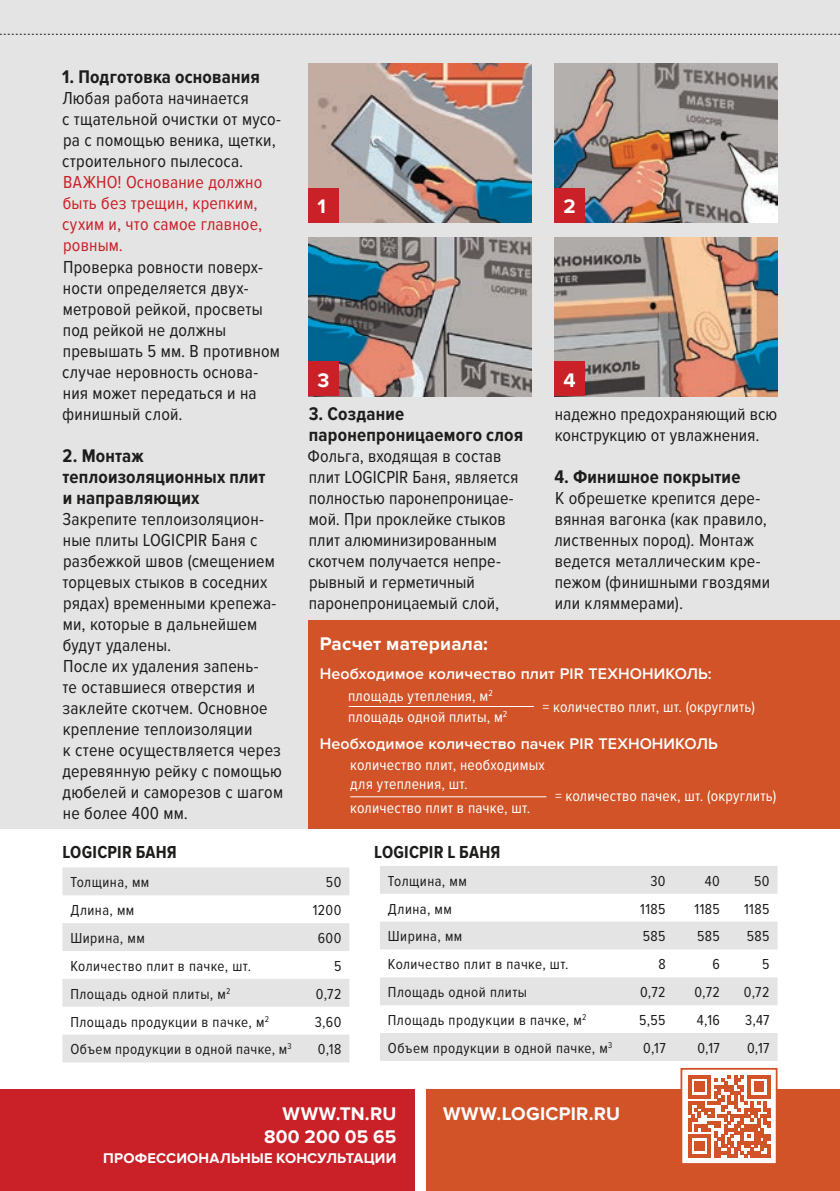
<style>
.page{position:relative;width:840px;height:1191px;background:#fff}
.page>*{position:absolute;margin:0;border:0;box-sizing:border-box;transform-origin:0 0}
.t1{font:700 20.4px "Proxima Nova";color:#fff}
.t2{font:700 19px/21px "Proxima Nova Cond";letter-spacing:.01em;color:#1d1d1c}
.t3{font:700 19px/22.8px "Proxima Nova";letter-spacing:.005em;color:#fff;text-align:right}
.t4{font:18px/21px "Proxima Nova Cond";letter-spacing:.01em;color:#1d1d1c}
.t5{font:18px/21px "Proxima Nova Cond";letter-spacing:.01em;color:#c92127}
.t6{font:700 18px "Proxima Nova Cond";letter-spacing:.01em;color:#1d1d1c}
.t7{font:600 16px "Proxima Nova";letter-spacing:.005em;color:#fff}
.t8{font:15.6px/21px "Proxima Nova Cond";letter-spacing:.015em;color:#fff}
.t9{font:15px "Proxima Nova Cond";letter-spacing:.03em;color:#1d1d1c}
.t10{font:700 14.6px "Proxima Nova";letter-spacing:.01em;color:#fff}
</style>
<div class="page">
<div style="left:0;top:0;width:839px;height:828px;background:#e5e4e5"></div>
<div style="left:308px;top:620px;width:531px;height:208px;background:#d15327"></div>
<div style="left:426px;top:1089px;width:413px;height:102px;background:#d15327"></div>
<div style="left:0;top:1089px;width:414px;height:102px;background:#c92127"></div>
<img style="left:308px;top:63px;width:223px;height:159px">
<div style="left:308px;top:188px;width:30px;height:34px;background:#c92127"></div>
<img style="left:554px;top:63px;width:223px;height:159px">
<img style="left:308px;top:237px;width:223px;height:159px">
<div style="left:308px;top:362px;width:30px;height:34px;background:#c92127"></div>
<img style="left:554px;top:237px;width:223px;height:159px">
<svg style="left:62px;top:867px;width:287px;height:195px;fill:#e5e4e5"></svg>
<svg style="left:380px;top:866px;width:397px;height:195px;fill:#e5e4e5"></svg>
<div style="left:680px;top:1068px;width:97px;height:96px;background:#fff;border:2px solid #d15327"></div>
<hr style="left:348px;top:706px;width:185px;height:1px;background:#fff">
<hr style="left:350px;top:796px;width:196px;height:1px;background:#fff">
<div style="left:554px;top:188px;width:30px;height:34px;background:#c92127"></div>
<div style="left:554px;top:362px;width:30px;height:34px;background:#c92127"></div>
<svg style="left:688px;top:1075px;width:82px;height:82px"></svg>
<svg style="left:0;top:34px;width:839px;height:1px"></svg>
<p class="t2" style="left:62px;top:67px;width:199px">1. Подготовка основания</p>
<p class="t4" style="left:62px;top:88px;width:220px">Любая работа начинается<br>с тщательной очистки от мусо&shy;ра с помощью веника, щетки, строительного пылесоса.</p>
<p class="t5" style="left:62px;top:172px;width:202px">ВАЖНО! Основание должно быть без трещин, крепким, сухим и, что самое главное, ровным.</p>
<p class="t4" style="left:62px;top:256px;width:219px">Проверка ровности поверх&shy;ности определяется двух&shy;метровой рейкой, просветы под рейкой не должны превышать 5 мм. В противном случае неровность основа&shy;ния может передаться и на финишный слой.</p>
<p class="t2" style="left:62px;top:445px;width:204px">2. Монтаж теплоизоляционных плит и направляющих</p>
<p class="t4" style="left:62px;top:508px;width:222px">Закрепите теплоизоляцион&shy;ные плиты LOGICPIR Баня с разбежкой швов (смещением торцевых стыков в соседних рядах) временными крепежа&shy;ми, которые в дальнейшем будут удалены.<br>После их удаления запень-<br>те оставшиеся отверстия и заклейте скотчем. Основное крепление теплоизоляции<br>к стене осуществляется через деревянную рейку с помощью дюбелей и саморезов с шагом не более 400 мм.</p>
<p class="t1" style="left:317px;top:195px;width:10px">1</p>
<p class="t1" style="left:563px;top:195px;width:14px">2</p>
<p class="t1" style="left:317px;top:368px;width:13px">3</p>
<p class="t2" style="left:308px;top:403px;width:216px">3. Создание паронепроницаемого слоя</p>
<p class="t4" style="left:307px;top:445px;width:212px">Фольга, входящая в состав плит LOGICPIR Баня, является полностью паронепроницае&shy;мой. При проклейке стыков плит алюминизированным скотчем получается непре&shy;рывный и герметичный паронепроницаемый слой,</p>
<p class="t3" style="left:319px;top:632px;width:170px">Расчет материала:</p>
<p class="t1" style="left:563px;top:368px;width:14px">4</p>
<p class="t4" style="left:554px;top:403px;width:224px">надежно предохраняющий всю конструкцию от увлажнения.</p>
<p class="t2" style="left:554px;top:466px;width:187px">4. Финишное покрытие</p>
<p class="t4" style="left:554px;top:487px;width:217px">К обрешетке крепится дере&shy;вянная вагонка (как правило, лиственных пород). Монтаж ведется металлическим кре&shy;пежом (финишными гвоздями или кляммерами).</p>
<p class="t7" style="left:319px;top:664px;width:393px">Необходимое количество плит PIR ТЕХНОНИКОЛЬ:</p>
<p class="t8" style="left:348px;top:686px;width:161px">площадь утепления, м<sup>2 </sup>площадь одной плиты, м<sup>2</sup></p>
<p class="t7" style="left:319px;top:734px;width:399px">Необходимое количество пачек PIR ТЕХНОНИКОЛЬ</p>
<p class="t8" style="left:542px;top:696px;width:214px">= количество плит, шт. (округлить)</p>
<p class="t8" style="left:350px;top:756px;width:196px;line-height:18.8px">количество плит, необходимых для утепления, шт.</p>
<p class="t8" style="left:350px;top:797px;width:181px">количество плит в пачке, шт.</p>
<p class="t8" style="left:554px;top:785px;width:223px">= количество пачек, шт. (округлить)</p>
<p class="t6" style="left:62px;top:842px;width:116px">LOGICPIR БАНЯ</p>
<p class="t6" style="left:374px;top:842px;width:128px">LOGICPIR L БАНЯ</p>
<p class="t9" style="left:70px;top:874px;width:80px">Толщина, мм</p>
<p class="t9" style="left:326px;top:874px;width:17px">50</p>
<p class="t9" style="left:70px;top:902px;width:65px">Длина, мм</p>
<p class="t9" style="left:313px;top:902px;width:30px">1200</p>
<p class="t9" style="left:70px;top:929px;width:76px">Ширина, мм</p>
<p class="t9" style="left:317px;top:929px;width:25px">600</p>
<p class="t9" style="left:70px;top:957px;width:182px">Количество плит в пачке, шт.</p>
<p class="t9" style="left:334px;top:957px;width:9px">5</p>
<p class="t9" style="left:70px;top:985px;width:161px">Площадь одной плиты, м<sup>2</sup></p>
<p class="t9" style="left:315px;top:985px;width:27px">0,72</p>
<p class="t9" style="left:70px;top:1013px;width:200px">Площадь продукции в пачке, м<sup>2</sup></p>
<p class="t9" style="left:315px;top:1013px;width:28px">3,60</p>
<p class="t9" style="left:70px;top:1041px;width:223px">Объем продукции в одной пачке, м<sup>3</sup></p>
<p class="t9" style="left:318px;top:1041px;width:25px">0,18</p>
<p class="t9" style="left:388px;top:872px;width:80px">Толщина, мм</p>
<p class="t9" style="left:650px;top:872px;width:17px">30</p>
<p class="t9" style="left:704px;top:872px;width:17px">40</p>
<p class="t9" style="left:753px;top:872px;width:17px">50</p>
<p class="t9" style="left:388px;top:900px;width:65px">Длина, мм</p>
<p class="t9" style="left:640px;top:900px;width:27px">1185</p>
<p class="t9" style="left:694px;top:900px;width:27px">1185</p>
<p class="t9" style="left:743px;top:900px;width:27px">1185</p>
<p class="t9" style="left:388px;top:928px;width:76px">Ширина, мм</p>
<p class="t9" style="left:642px;top:928px;width:24px">585</p>
<p class="t9" style="left:696px;top:928px;width:24px">585</p>
<p class="t9" style="left:746px;top:928px;width:24px">585</p>
<p class="t9" style="left:387px;top:956px;width:182px">Количество плит в пачке, шт.</p>
<p class="t9" style="left:658px;top:956px;width:9px">8</p>
<p class="t9" style="left:712px;top:956px;width:9px">6</p>
<p class="t9" style="left:761px;top:956px;width:9px">5</p>
<p class="t9" style="left:387px;top:984px;width:141px">Площадь одной плиты</p>
<p class="t9" style="left:639px;top:984px;width:27px">0,72</p>
<p class="t9" style="left:694px;top:984px;width:27px">0,72</p>
<p class="t9" style="left:743px;top:984px;width:27px">0,72</p>
<p class="t9" style="left:387px;top:1011px;width:200px">Площадь продукции в пачке, м<sup>2</sup></p>
<p class="t9" style="left:638px;top:1011px;width:28px">5,55</p>
<p class="t9" style="left:696px;top:1011px;width:25px">4,16</p>
<p class="t9" style="left:744px;top:1011px;width:26px">3,47</p>
<p class="t9" style="left:388px;top:1039px;width:226px">Объем продукции в одной пачке, м<sup>3</sup></p>
<p class="t9" style="left:642px;top:1039px;width:24px">0,17</p>
<p class="t9" style="left:697px;top:1039px;width:24px">0,17</p>
<p class="t9" style="left:746px;top:1039px;width:24px">0,17</p>
<p class="t3" style="left:264px;top:1102px;width:134px">WWW.TN.RU<br>800 200 05 65</p>
<p class="t10" style="left:103px;top:1150px;width:294px">ПРОФЕССИОНАЛЬНЫЕ КОНСУЛЬТАЦИИ</p>
<p class="t3" style="left:443px;top:1102px;width:178px">WWW.LOGICPIR.RU</p>
</div>
